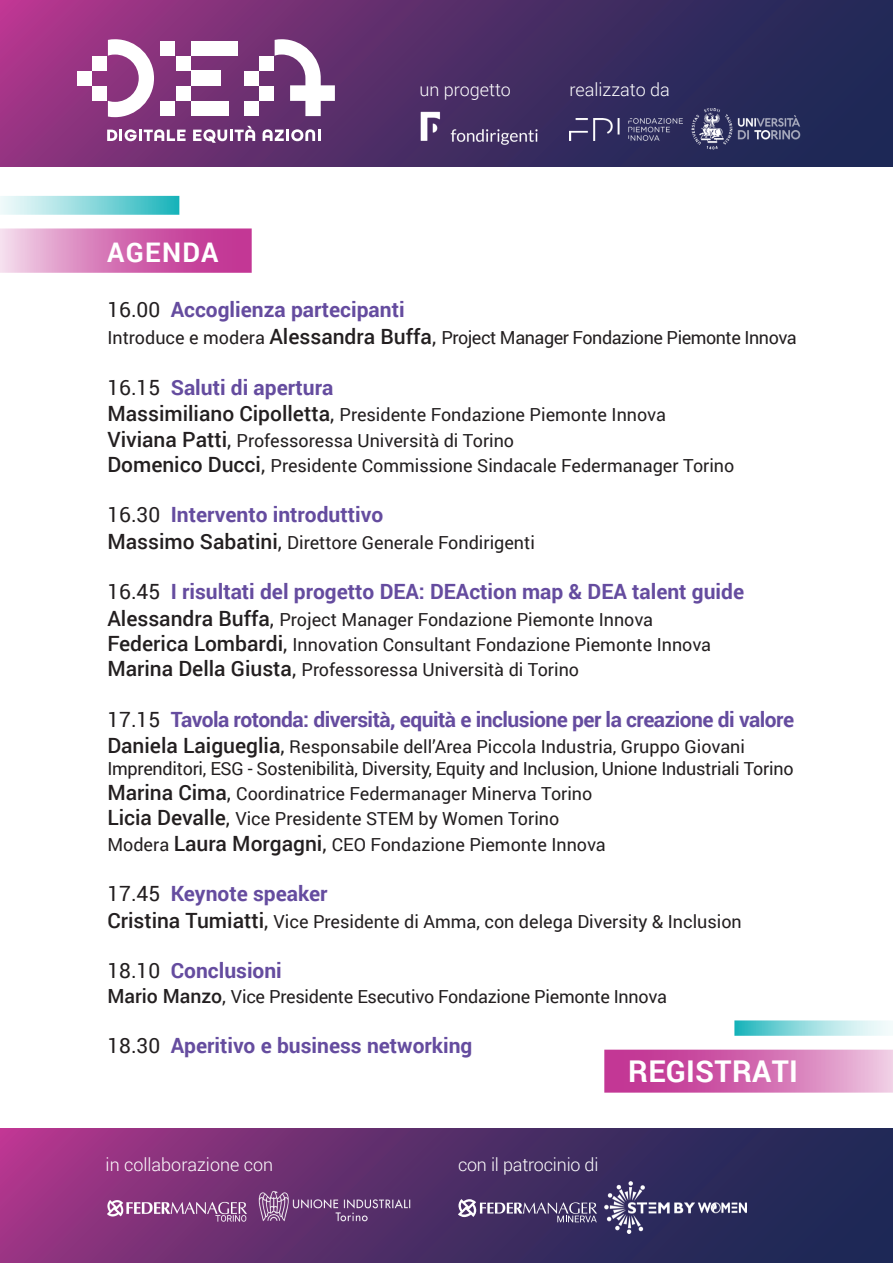
<style>
.page{position:relative;width:893px;height:1263px;background:#fff}
.page>*{position:absolute;margin:0;border:0;box-sizing:border-box;transform-origin:0 0}
.t1{font:700 30px "Roboto";letter-spacing:.01em;color:#fff}
.t2{font:700 27px "Roboto";letter-spacing:.05em;color:#fff}
.t3{font:700 21px "Roboto";color:#654c9f}
.t4{font:700 21px "Roboto";letter-spacing:-.025em;color:#654c9f}
.t5{font:18px/25.2px "Roboto";color:#231f20}
.t6{font:18px "Roboto";letter-spacing:-.025em;color:#231f20}
.t7{font:300 18px "Roboto";color:#fff}
.s1{font-weight:400;color:#231f20}
.s2{font-weight:500;font-size:21px}
.s3{font-size:21px}
.s4{font-weight:500;font-size:19.5px}
.s5{font-size:19.5px}
</style>
<div class="page">
<svg style="left:0;top:0;width:893px;height:166px;background:#532d69"></svg>
<svg style="left:108px;top:39px;width:46px;height:78px"></svg>
<div style="left:92px;top:56px;width:15px;height:15px;background:#fff"></div>
<div style="left:77px;top:71px;width:15px;height:15px;background:#fff"></div>
<div style="left:92px;top:86px;width:15px;height:15px;background:#fff"></div>
<div style="left:259px;top:56px;width:15px;height:15px;background:#fff"></div>
<div style="left:244px;top:71px;width:15px;height:15px;background:#fff"></div>
<div style="left:259px;top:86px;width:15px;height:15px;background:#fff"></div>
<div style="left:176px;top:56px;width:15px;height:15px;background:#fff"></div>
<div style="left:160px;top:41px;width:15px;height:15px;background:#fff"></div>
<div style="left:176px;top:86px;width:15px;height:15px;background:#fff"></div>
<div style="left:160px;top:101px;width:15px;height:15px;background:#fff"></div>
<div style="left:244px;top:101px;width:15px;height:15px;background:#fff"></div>
<div style="left:191px;top:101px;width:38px;height:15px;background:#fff"></div>
<div style="left:191px;top:41px;width:46px;height:15px;background:#fff"></div>
<div style="left:191px;top:70px;width:30px;height:16px;background:#fff"></div>
<svg style="left:275px;top:39px;width:60px;height:77px"></svg>
<svg style="left:107px;top:129px;width:79px;height:12px"></svg>
<svg style="left:193px;top:126px;width:62px;height:17px"></svg>
<svg style="left:263px;top:129px;width:57px;height:12px"></svg>
<img style="left:409px;top:105px;width:39px;height:42px">
<img style="left:451px;top:126px;width:88px;height:19px">
<svg style="left:0;top:1128px;width:893px;height:135px;background:#552d69"></svg>
<img style="left:247px;top:1178px;width:178px;height:55px">
<img style="left:107px;top:1200px;width:140px;height:22px">
<img style="left:605px;top:1181px;width:141px;height:52px">
<svg style="left:456px;top:1199px;width:141px;height:23px;background:#695b84"></svg>
<img style="left:569px;top:118px;width:114px;height:23px">
<img style="left:687px;top:103px;width:118px;height:49px">
<svg style="left:0;top:228px;width:252px;height:45px;background:#d576b6"></svg>
<svg style="left:604px;top:1050px;width:289px;height:43px;background:#d36fb2"></svg>
<div style="left:0;top:196px;width:179px;height:19px;background:linear-gradient(to right,#f9fdfd,#1cb4bb)"></div>
<svg style="left:734px;top:1020px;width:159px;height:16px;background:#9edee1"></svg>
<h2 class="t2" style="left:107px;top:234px;width:113px">AGENDA</h2>
<p class="t7" style="left:419px;top:77px;width:93px">un progetto</p>
<p class="t7" style="left:569px;top:77px;width:102px">realizzato da</p>
<p class="t3" style="left:107px;top:295px;width:299px"><span class="s1">16.00</span> Accoglienza partecipanti</p>
<p class="t6" style="left:107px;top:325px;width:691px">Introduce e modera <span class="s2">Alessandra Buffa</span><span class="s3">,</span> Project Manager Fondazione Piemonte Innova</p>
<p class="t3" style="left:107px;top:372px;width:227px"><span class="s1">16.15</span> Saluti di apertura</p>
<p class="t5" style="left:107px;top:402px;width:628px"><span class="s2">Massimiliano Cipolletta</span><span class="s3">,</span> Presidente Fondazione Piemonte Innova<br><span class="s2">Viviana Patti</span><span class="s3">,</span> Professoressa Università di Torino<br><span class="s2">Domenico Ducci</span><span class="s3">,</span> Presidente Commissione Sindacale Federmanager Torino</p>
<p class="t3" style="left:107px;top:500px;width:277px"><span class="s1">16.30</span> Intervento introduttivo</p>
<p class="t5" style="left:107px;top:529px;width:429px"><span class="s2">Massimo Sabatini</span><span class="s3">,</span> Direttore Generale Fondirigenti</p>
<p class="t3" style="left:107px;top:577px;width:638px"><span class="s1">16.45</span> I risultati del progetto DEA: DEAction map &amp; DEA talent guide</p>
<p class="t5" style="left:107px;top:606px;width:605px"><span class="s2">Alessandra Buffa</span><span class="s3">,</span> Project Manager Fondazione Piemonte Innova<br><span class="s2">Federica Lombardi</span><span class="s3">,</span> Innovation Consultant Fondazione Piemonte Innova<br><span class="s2">Marina Della Giusta</span><span class="s3">,</span> Professoressa Università di Torino</p>
<p class="t4" style="left:107px;top:704px;width:688px"><span class="s1">17.15</span> Tavola rotonda: diversità, equità e inclusione per la creazione di valore</p>
<p class="t5" style="left:107px;top:735px;width:688px;line-height:21.6px"><span class="s2">Daniela Laigueglia</span><span class="s3">,</span> Responsabile dell’Area Piccola Industria, Gruppo Giovani<br>Imprenditori, ESG - Sostenibilità, Diversity, Equity and Inclusion, Unione Industriali Torino</p>
<p class="t5" style="left:107px;top:780px;width:500px"><span class="s2">Marina Cima</span><span class="s3">,</span> Coordinatrice Federmanager Minerva Torino<br><span class="s2">Licia Devalle</span><span class="s3">,</span> Vice Presidente STEM by Women Torino<br>Modera <span class="s2">Laura Morgagni</span><span class="s3">,</span> CEO Fondazione Piemonte Innova</p>
<p class="t3" style="left:107px;top:879px;width:222px"><span class="s1">17.45</span> Keynote speaker</p>
<p class="t5" style="left:107px;top:908px;width:636px"><span class="s2">Cristina Tumiatti</span><span class="s3">,</span> Vice Presidente di Amma, con delega Diversity &amp; Inclusion</p>
<p class="t3" style="left:107px;top:956px;width:176px"><span class="s1">18.10</span> Conclusioni</p>
<p class="t5" style="left:107px;top:983px;width:561px"><span class="s4">Mario Manzo</span><span class="s5">,</span> Vice Presidente Esecutivo Fondazione Piemonte Innova</p>
<p class="t3" style="left:107px;top:1031px;width:367px"><span class="s1">18.30</span> Aperitivo e business networking</p>
<p class="t7" style="left:106px;top:1152px;width:169px">in collaborazione con</p>
<p class="t7" style="left:458px;top:1152px;width:142px">con il patrocinio di</p>
<h1 class="t1" style="left:628px;top:1050px;width:171px">REGISTRATI</h1>
</div>
